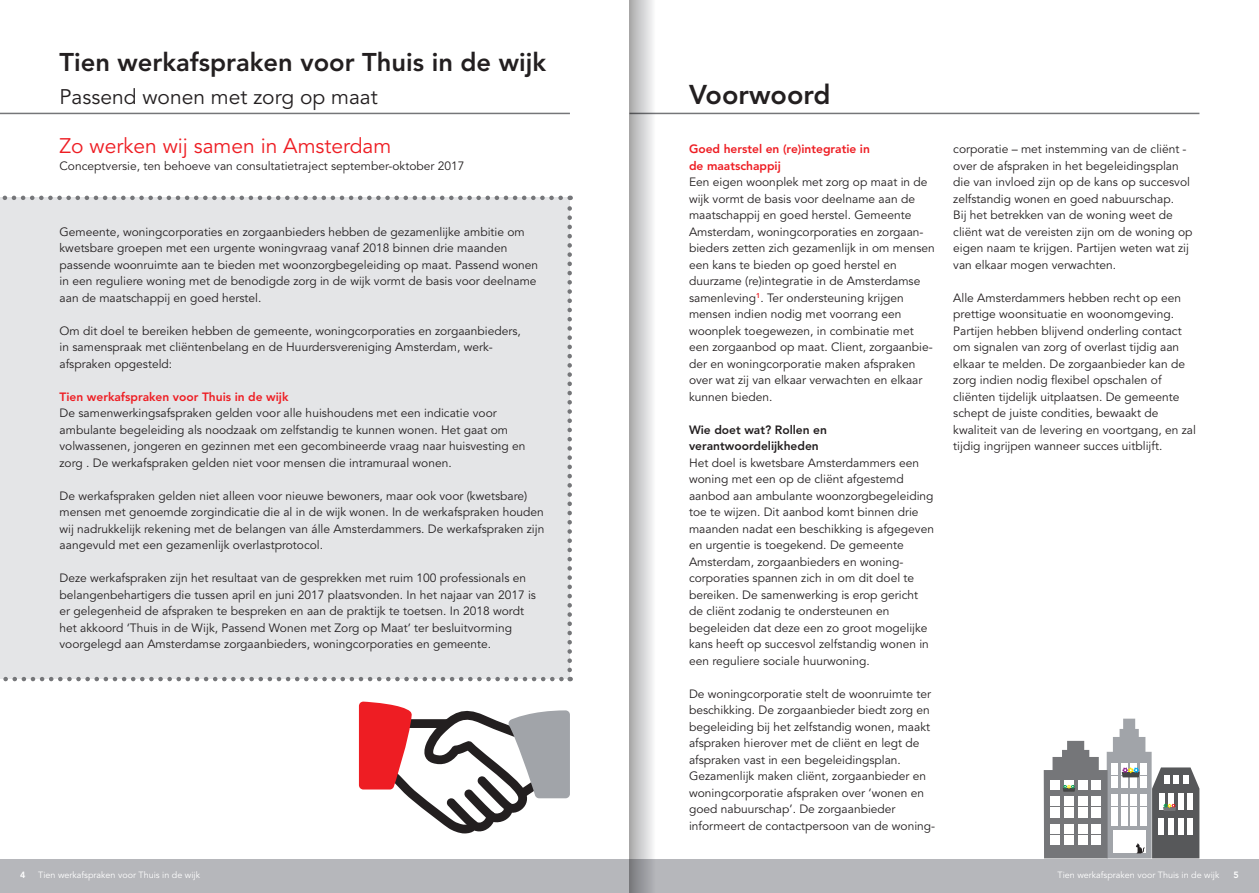
<style>
.page{position:relative;width:1259px;height:893px;background:#fff}
.page>*{position:absolute;margin:0;border:0;box-sizing:border-box;transform-origin:0 0}
.t1{font:800 27px "Avenir";color:#231f20}
.t2{font:800 25.5px "Avenir";color:#231f20}
.t3{font:21px "Avenir";color:#ee1d23}
.t4{font:21px "Avenir";color:#231f20}
.t5{font:12px/16.5px "Avenir";color:#231f20}
.t6{font:800 12px/16.5px "Avenir";color:#ee1d23}
.t7{font:800 12px/16.5px "Avenir";color:#231f20}
.t8{font:9px "Avenir";color:#fff}
.t9{font:800 9px "Avenir";color:#fff}
</style>
<div class="page">
<div style="left:0;top:859px;width:629px;height:34px;background:#b6b7bb"></div>
<div style="left:629px;top:859px;width:630px;height:34px;background:#b6b7bb"></div>
<div style="left:0;top:198px;width:570px;height:481px;background:#e4e5e7"></div>
<svg style="left:3px;top:677px;width:568px;height:4px"></svg>
<svg style="left:567px;top:196px;width:5px;height:474px"></svg>
<svg style="left:0;top:196px;width:561px;height:4px"></svg>
<hr style="left:0;top:113px;width:570px;height:1px;background:#757679">
<svg style="left:1043px;top:719px;width:156px;height:139px"></svg>
<svg style="left:359px;top:701px;width:211px;height:132px"></svg>
<hr style="left:629px;top:113px;width:570px;height:1px;background:#757679">
<svg style="left:629px;top:0;width:26px;height:893px"></svg>
<h2 class="t2" style="left:60px;top:47px;width:488px">Tien werkafspraken voor Thuis in de wijk</h2>
<h3 class="t4" style="left:60px;top:84px;width:320px">Passend wonen met zorg op maat</h3>
<h3 class="t3" style="left:60px;top:134px;width:333px">Zo werken wij samen in Amsterdam</h3>
<p class="t5" style="left:60px;top:158px;width:406px">Conceptversie, ten behoeve van consultatietraject september-oktober 2017</p>
<p class="t5" style="left:60px;top:224px;width:480px">Gemeente, woningcorporaties en zorgaanbieders hebben de gezamenlijke ambitie om kwetsbare groepen met een urgente woningvraag vanaf 2018 binnen drie maanden passende woonruimte aan te bieden met woonzorgbegeleiding op maat. Passend wonen in een reguliere woning met de benodigde zorg in de wijk vormt de basis voor deelname aan de maatschappij en goed herstel.</p>
<p class="t5" style="left:60px;top:323px;width:463px">Om dit doel te bereiken hebben de gemeente, woningcorporaties en zorgaanbieders, in samenspraak met cliëntenbelang en de Huurdersvereniging Amsterdam, werk&shy;afspraken opgesteld:</p>
<p class="t6" style="left:60px;top:388px;width:230px">Tien werkafspraken voor Thuis in de wijk</p>
<p class="t5" style="left:60px;top:405px;width:467px">De samenwerkingsafspraken gelden voor alle huishoudens met een indicatie voor ambulante begeleiding als noodzaak om zelfstandig te kunnen wonen. Het gaat om volwassenen, jongeren en gezinnen met een gecombineerde vraag naar huisvesting en zorg . De werkafspraken gelden niet voor mensen die intramuraal wonen.</p>
<p class="t5" style="left:60px;top:488px;width:486px">De werkafspraken gelden niet alleen voor nieuwe bewoners, maar ook voor (kwetsbare) mensen met genoemde zorgindicatie die al in de wijk wonen. In de werkafspraken houden wij nadrukkelijk rekening met de belangen van álle Amsterdammers. De werkafspraken zijn aangevuld met een gezamenlijk overlastprotocol.</p>
<p class="t5" style="left:60px;top:570px;width:478px">Deze werkafspraken zijn het resultaat van de gesprekken met ruim 100 professionals en belangenbehartigers die tussen april en juni 2017 plaatsvonden. In het najaar van 2017 is er gelegenheid de afspraken te bespreken en aan de praktijk te toetsen. In 2018 wordt het akkoord ‘Thuis in de Wijk, Passend Wonen met Zorg op Maat’ ter besluitvorming voorgelegd aan Amsterdamse zorgaanbieders, woningcorporaties en gemeente.</p>
<h1 class="t1" style="left:689px;top:78px;width:143px">Voorwoord</h1>
<p class="t6" style="left:689px;top:141px;width:182px">Goed herstel en (re)integratie in de maatschappij</p>
<p class="t5" style="left:689px;top:174px;width:247px">Een eigen woonplek met zorg op maat in de wijk vormt de basis voor deelname aan de maatschappij en goed herstel. Gemeente Amsterdam, woningcorporaties en zorgaan&shy;bieders zetten zich gezamenlijk in om mensen een kans te bieden op goed herstel en duurzame (re)integratie in de Amsterdamse samenleving<sup>1</sup>. Ter ondersteuning krijgen mensen indien nodig met voorrang een woonplek toegewezen, in combinatie met een zorgaanbod op maat. Client, zorgaanbie&shy;der en woningcorporatie maken afspraken over wat zij van elkaar verwachten en elkaar kunnen bieden.</p>
<p class="t7" style="left:689px;top:421px;width:139px">Wie doet wat? Rollen en verantwoordelijkheden</p>
<p class="t5" style="left:689px;top:455px;width:246px">Het doel is kwetsbare Amsterdammers een woning met een op de cliënt afgestemd aanbod aan ambulante woonzorgbegeleiding toe te wijzen. Dit aanbod komt binnen drie maanden nadat een beschikking is afgegeven en urgentie is toegekend. De gemeente Amsterdam, zorgaanbieders en woning&shy;corporaties spannen zich in om dit doel te bereiken. De samenwerking is erop gericht de cliënt zodanig te ondersteunen en begeleiden dat deze een zo groot mogelijke kans heeft op succesvol zelfstandig wonen in een reguliere sociale huurwoning.</p>
<p class="t5" style="left:689px;top:686px;width:248px">De woningcorporatie stelt de woonruimte ter beschikking. De zorgaanbieder biedt zorg en begeleiding bij het zelfstandig wonen, maakt afspraken hierover met de cliënt en legt de afspraken vast in een begeleidingsplan.<br>Gezamenlijk maken cliënt, zorgaanbieder en woningcorporatie afspraken over ‘wonen en goed nabuurschap’. De zorgaanbieder informeert de contactpersoon van de woning-</p>
<p class="t5" style="left:953px;top:141px;width:241px">corporatie – met instemming van de cliënt - over de afspraken in het begeleidingsplan die van invloed zijn op de kans op succesvol zelfstandig wonen en goed nabuurschap.<br>Bij het betrekken van de woning weet de cliënt wat de vereisten zijn om de woning op eigen naam te krijgen. Partijen weten wat zij van elkaar mogen verwachten.</p>
<p class="t5" style="left:953px;top:290px;width:244px">Alle Amsterdammers hebben recht op een prettige woonsituatie en woonomgeving.<br>Partijen hebben blijvend onderling contact om signalen van zorg of overlast tijdig aan elkaar te melden. De zorgaanbieder kan de zorg indien nodig flexibel opschalen of cliënten tijdelijk uitplaatsen. De gemeente schept de juiste condities, bewaakt de kwaliteit van de levering en voortgang, en zal tijdig ingrijpen wanneer succes uitblijft.</p>
<p class="t9" style="left:20px;top:869px;width:7px">4</p>
<p class="t8" style="left:38px;top:869px;width:163px">Tien werkafspraken voor Thuis in de wijk</p>
<p class="t8" style="left:1057px;top:869px;width:163px">Tien werkafspraken voor Thuis in de wijk</p>
<p class="t9" style="left:1233px;top:869px;width:7px">5</p>
</div>
